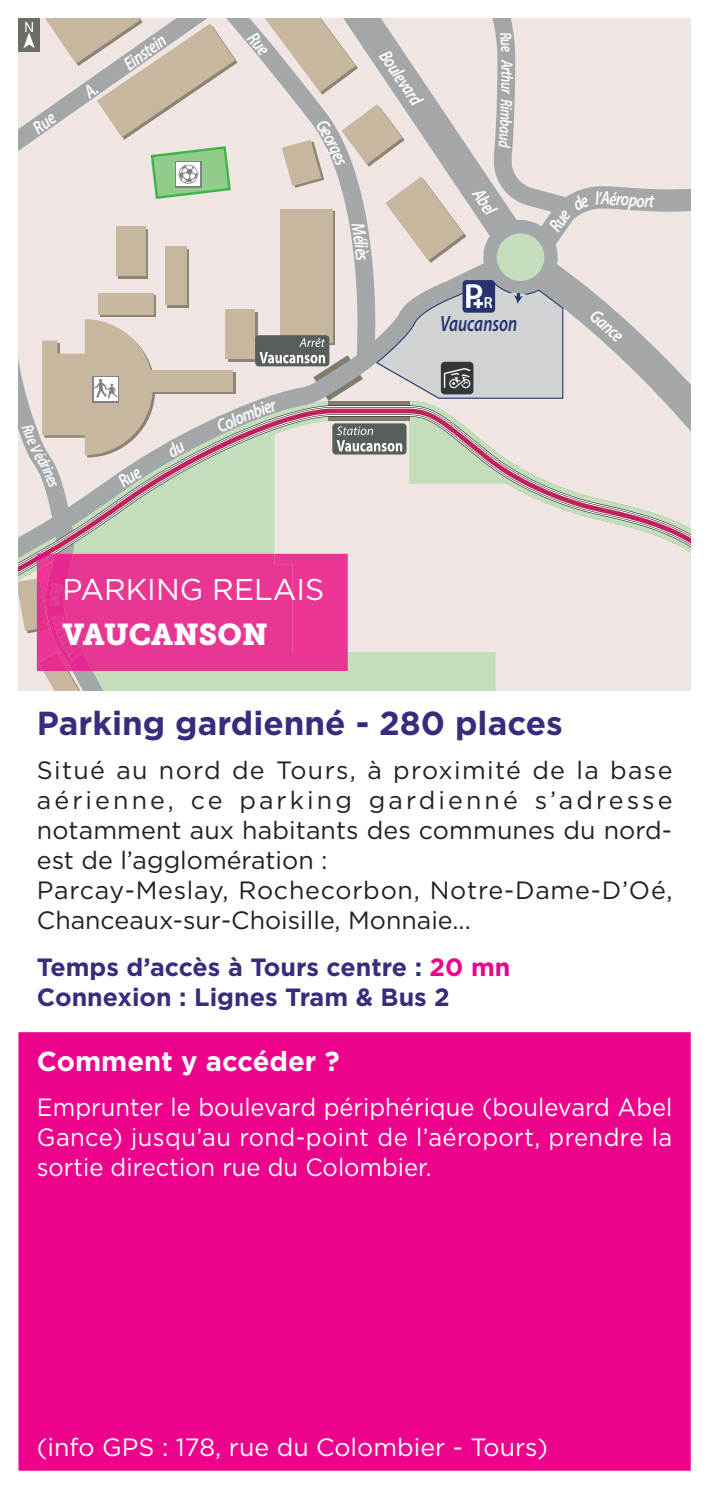
<style>
.page{position:relative;width:709px;height:1489px;background:#fff}
.page>*{position:absolute;margin:0;border:0;box-sizing:border-box;transform-origin:0 0}
.t1{font:700 33.25px "Gotham";color:#362d7d}
.t2{font:30px "Gotham";color:#fff}
.t3{font:30px "Museo Slab 900";color:#fff}
.t4{font:700 27.5px "Gotham";color:#fff}
.t5{font:25px/30px "Gotham";letter-spacing:.015em;color:#231f20}
.t6{font:25px/30px "Gotham";color:#fff;text-align:justify;scale:.95 1}
.t7{font:700 25px/30px "Gotham";color:#362d7d}
.t8{font:25px "Gotham";color:#fff}
.t9{font:italic 600 22.25px "Myriad Pro";color:#23346d;scale:.75 1}
.t10{font:italic 600 19px "Myriad Pro";color:#fff;scale:.8 1}
.t11{font:italic 600 16.5px "Myriad Pro";color:#fff;scale:.8 1}
.s1{color:#ed028c}
</style>
<div class="page">
<svg style="left:513px;top:269px;width:177px;height:8px"></svg>
<svg style="left:18px;top:247px;width:494px;height:30px;background:#e9e1de"></svg>
<svg style="left:213px;top:18px;width:170px;height:259px;background:#e9e0de"></svg>
<div style="left:280px;top:209px;width:52px;height:133px;background:#c7b79f"></div>
<div style="left:168px;top:249px;width:21px;height:58px;background:#8d8473"></div>
<div style="left:165px;top:246px;width:22px;height:59px;background:#c7b79f"></div>
<div style="left:118px;top:229px;width:30px;height:49px;background:linear-gradient(to bottom,#8d8473,#8d8473)"></div>
<div style="left:116px;top:226px;width:29px;height:50px;background:#c7b79f"></div>
<div style="left:18px;top:1032px;width:673px;height:439px;background:#ed028c"></div>
<svg style="left:246px;top:18px;width:444px;height:251px;background:#dad2ce"></svg>
<svg style="left:18px;top:18px;width:219px;height:182px;background:#d3cec3"></svg>
<svg style="left:18px;top:277px;width:672px;height:413px;background:#d8bdc3"></svg>
<p class="t10" style="left:79px;top:83px;width:121px;rotate:-35deg">A. Einstein</p>
<p class="t10" style="left:394px;top:45px;width:78px;rotate:56deg">Boulevard</p>
<p class="t11" style="left:517px;top:60px;width:17px;rotate:90deg">Ar</p>
<p class="t11" style="left:517px;top:72px;width:29px;rotate:91deg">ht ur</p>
<p class="t10" style="left:487px;top:184px;width:35px;rotate:56deg">Abel</p>
<p class="t10" style="left:610px;top:186px;width:36px;rotate:4deg">érop</p>
<p class="t9" style="left:440px;top:309px;width:104px">Vaucanson</p>
<p class="t2" style="left:62px;top:570px;width:263px">PARKING RELAIS</p>
<p class="t3" style="left:62px;top:617px;width:207px">VAUCANSON</p>
<h1 class="t1" style="left:37px;top:701px;width:527px">Parking gardienné - 280 places</h1>
<p class="t5" style="left:37px;top:754px;width:637px">Situé au nord de Tours, à proximité de la base aérienne, ce parking gardienné s’adresse notamment aux habitants des communes du nord&shy;est de l’agglomération :<br>Parcay-Meslay, Rochecorbon, Notre-Dame-D’Oé, Chanceaux-sur-Choisille, Monnaie...</p>
<p class="t7" style="left:37px;top:952px;width:475px">Temps d’accès à Tours centre : <span class="s1">20 mn<br></span>Connexion : Lignes Tram &amp; Bus 2</p>
<p class="t4" style="left:37px;top:1043px;width:304px">Comment y accéder ?</p>
<p class="t6" style="left:37px;top:1091px;width:670px">Emprunter le boulevard périphérique (boulevard Abel Gance) jusqu’au rond-point de l’aéroport, prendre la sortie direction rue du Colombier.</p>
<p class="t8" style="left:37px;top:1430px;width:513px">(info GPS : 178, rue du Colombier - Tours)</p>
</div>
